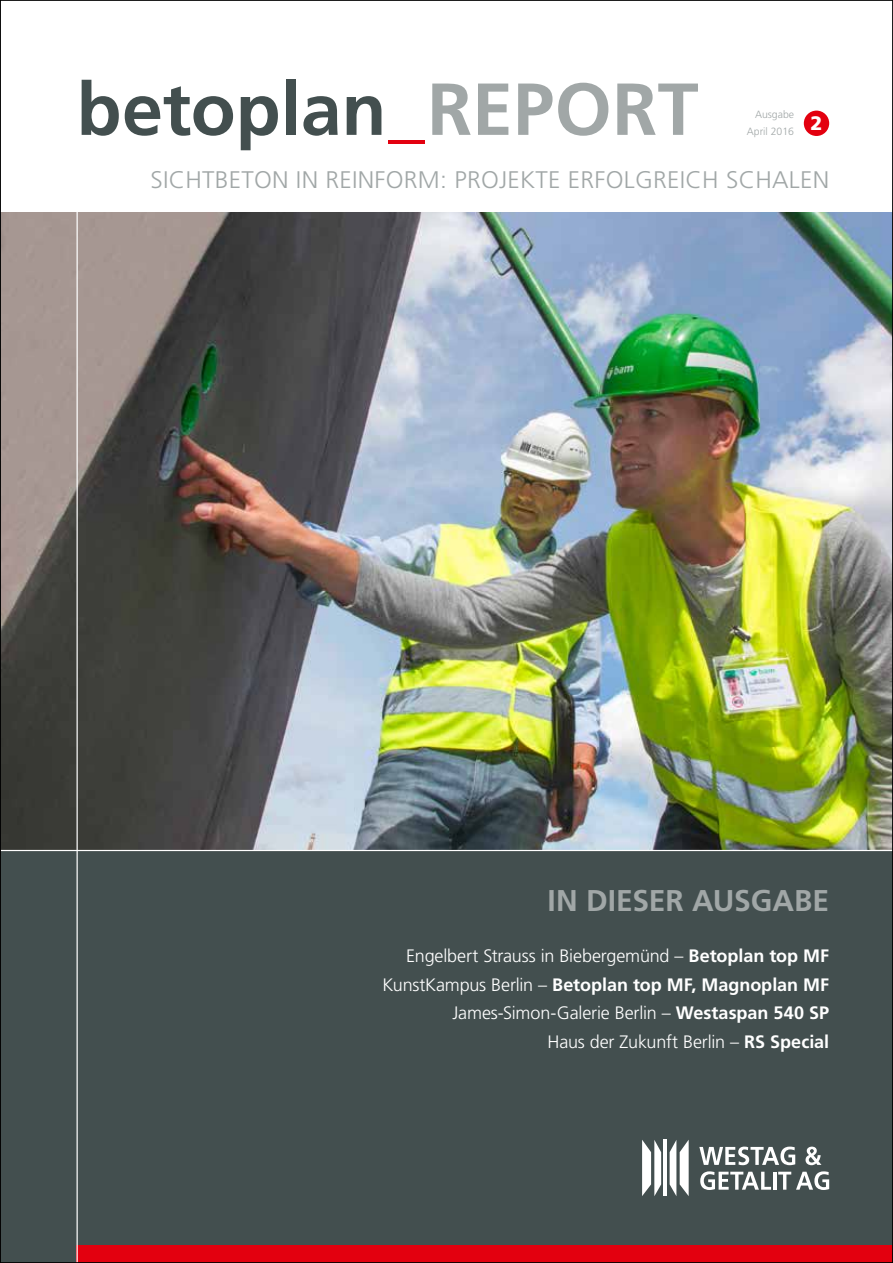
<style>
.page{position:relative;width:893px;height:1263px;background:#fff}
.page>*{position:absolute;margin:0;border:0;box-sizing:border-box;transform-origin:0 0}
.t1{font:700 73.5px "Frutiger LT Pro";color:#434f4f}
.t2{font:700 30px "Frutiger LT Pro";color:#a1a7a7}
.t3{font:300 24px "Frutiger LT Pro";letter-spacing:.01em;color:#a1a7a7}
.t4{font:900 19.5px "Frutiger LT Pro";color:#fff}
.t5{font:300 18px/28.5px "Frutiger LT Pro";letter-spacing:-.01em;color:#fff;text-align:right}
.t6{font:300 10.5px/16.5px "Frutiger LT Pro";color:#a1a7a7;text-align:right}
.s1{color:#e3000f}
.s2{color:#a1a7a7}
.s3{font-weight:700}
</style>
<div class="page">
<div style="left:0;top:213px;width:893px;height:1050px;background:#434f4f"></div>
<img style="left:2px;top:213px;width:889px;height:637px">
<svg style="left:699px;top:1146px;width:96px;height:19px"></svg>
<svg style="left:805px;top:1146px;width:16px;height:19px"></svg>
<svg style="left:700px;top:1171px;width:71px;height:19px"></svg>
<hr style="left:773px;top:1172px;width:3px;height:18px;background:#fff">
<svg style="left:778px;top:1171px;width:51px;height:19px"></svg>
<hr style="left:664px;top:1140px;width:3px;height:56px;background:#fff">
<svg style="left:642px;top:1140px;width:19px;height:56px"></svg>
<svg style="left:670px;top:1140px;width:19px;height:56px"></svg>
<div style="left:77px;top:1246px;width:816px;height:17px;background:#e3000f"></div>
<div style="left:804px;top:111px;width:25px;height:25px;background:#e3000f;border-radius:50%"></div>
<hr style="left:77px;top:208px;width:1px;height:1055px;background:#fff">
<hr style="left:0;top:850px;width:893px;height:1px;background:#fff">
<hr style="left:0;top:0;width:1px;height:1263px;background:#000">
<h1 class="t1" style="left:77px;top:66px;width:623px">betoplan<span class="s1">_</span><span class="s2">Report</span></h1>
<p class="t6" style="left:747px;top:107px;width:49px">Ausgabe<br>April 2016</p>
<p class="t4" style="left:810px;top:112px;width:13px">2</p>
<h3 class="t3" style="left:150px;top:166px;width:680px">Sic htbeton in Reinform: Projekte erfolgreic h sc halen</h3>
<h2 class="t2" style="left:548px;top:883px;width:279px">IN DIESER AUSGABE</h2>
<p class="t5" style="left:382px;top:942px;width:448px">Engelbert Strauss in Biebergemünd – <span class="s3">Betoplan top MF </span>KunstKampus Berlin – <span class="s3">Betoplan top MF, Magnoplan MF </span>James-Simon-Galerie Berlin – <span class="s3">Westaspan 540 SP<br></span>Haus der Zukunft Berlin – <span class="s3">RS Special</span></p>
</div>
